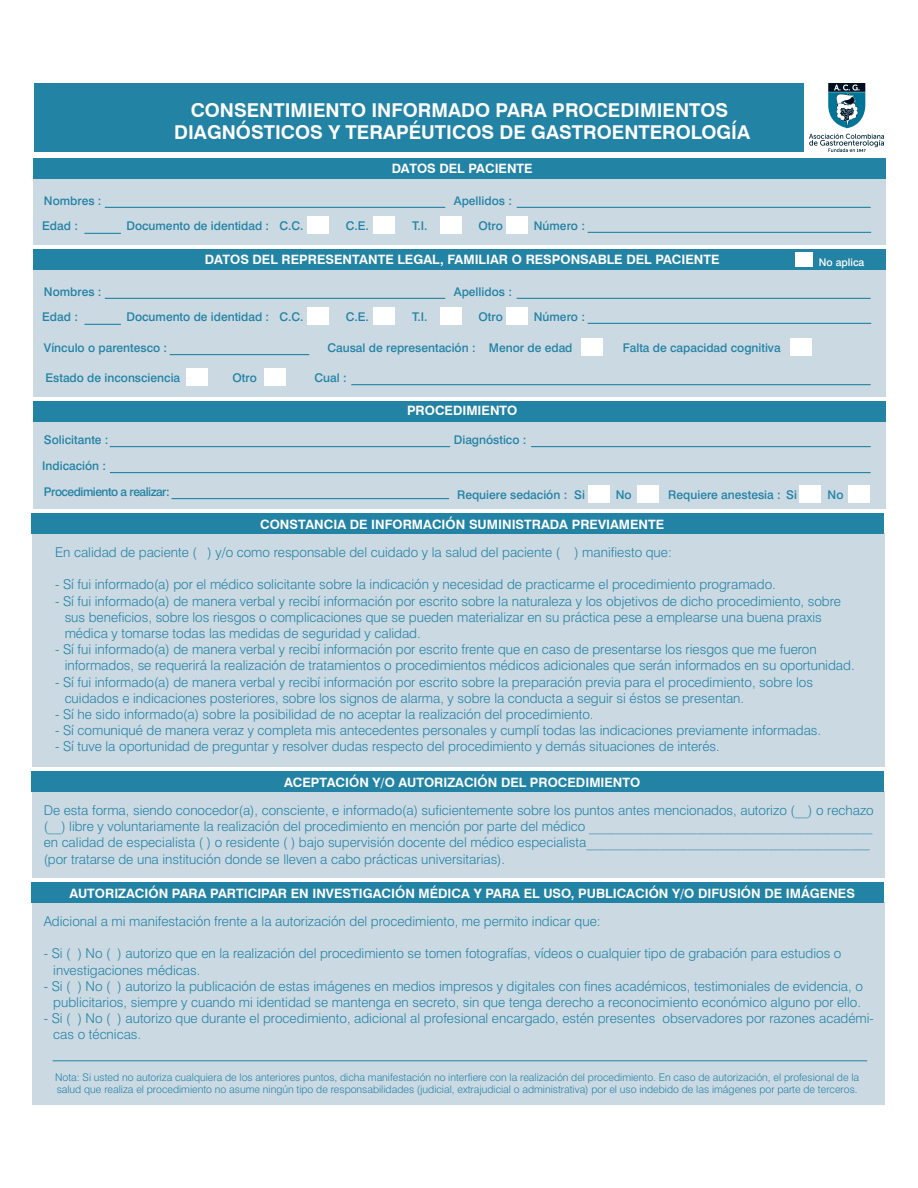
<style>
.page{position:relative;width:918px;height:1188px;background:#fff}
.page>*{position:absolute;margin:0;border:0;box-sizing:border-box;transform-origin:0 0}
.t1{font:700 19.05px/21.1px "Swiss 721 BT";color:#fff;text-align:center}
.t2{font:300 13.5px/16.2px "Swiss 721 BT";color:#2383a4}
.t3{font:700 12.9px "Swiss 721 BT";color:#fff}
.t4{font:500 12px "Swiss 721 BT";color:#2383a4}
.t5{font:500 12px "Swiss 721 BT";letter-spacing:-.04em;color:#2383a4}
.t6{font:300 10.5px/12.6px "Swiss 721 BT";color:#2383a4}
.t7{font:500 10.5px "Swiss 721 BT";color:#fff}
</style>
<div class="page">
<div style="left:34px;top:179px;width:852px;height:66px;background:#cbd9e3"></div>
<div style="left:34px;top:84px;width:770px;height:68px;background:#2383a4"></div>
<div style="left:34px;top:159px;width:852px;height:20px;background:#2383a4"></div>
<div style="left:32px;top:533px;width:852px;height:234px;background:#cbd9e3"></div>
<div style="left:31px;top:513px;width:853px;height:21px;background:#2383a4"></div>
<div style="left:32px;top:791px;width:852px;height:87px;background:#cbd9e3"></div>
<div style="left:31px;top:771px;width:853px;height:21px;background:#2383a4"></div>
<div style="left:32px;top:902px;width:852px;height:202px;background:#cbd9e3"></div>
<div style="left:31px;top:882px;width:853px;height:21px;background:#2383a4"></div>
<hr style="left:84px;top:233px;width:37px;height:1px;background:#2383a4">
<hr style="left:105px;top:207px;width:340px;height:1px;background:#2383a4">
<hr style="left:517px;top:207px;width:354px;height:1px;background:#2383a4">
<hr style="left:588px;top:232px;width:283px;height:1px;background:#2383a4">
<div style="left:307px;top:216px;width:22px;height:18px;background:#fff"></div>
<div style="left:374px;top:216px;width:21px;height:18px;background:#fff"></div>
<div style="left:440px;top:216px;width:21px;height:18px;background:#fff"></div>
<div style="left:506px;top:216px;width:22px;height:18px;background:#fff"></div>
<div style="left:34px;top:421px;width:852px;height:88px;background:#cbd9e3"></div>
<div style="left:34px;top:401px;width:852px;height:21px;background:#2383a4"></div>
<hr style="left:110px;top:472px;width:761px;height:1px;background:#2383a4">
<hr style="left:110px;top:446px;width:340px;height:1px;background:#2383a4">
<hr style="left:172px;top:498px;width:277px;height:1px;background:#2383a4">
<hr style="left:531px;top:446px;width:340px;height:1px;background:#2383a4">
<div style="left:34px;top:270px;width:852px;height:126px;background:#cbd9e3"></div>
<div style="left:34px;top:250px;width:852px;height:20px;background:#2383a4"></div>
<hr style="left:84px;top:324px;width:37px;height:1px;background:#2383a4">
<hr style="left:105px;top:298px;width:340px;height:1px;background:#2383a4">
<hr style="left:170px;top:354px;width:139px;height:1px;background:#2383a4">
<hr style="left:351px;top:384px;width:520px;height:1px;background:#2383a4">
<hr style="left:517px;top:298px;width:354px;height:1px;background:#2383a4">
<hr style="left:588px;top:323px;width:283px;height:1px;background:#2383a4">
<div style="left:307px;top:307px;width:22px;height:18px;background:#fff"></div>
<div style="left:582px;top:339px;width:21px;height:17px;background:#fff"></div>
<div style="left:790px;top:339px;width:22px;height:17px;background:#fff"></div>
<div style="left:186px;top:369px;width:22px;height:17px;background:#fff"></div>
<div style="left:264px;top:369px;width:21px;height:17px;background:#fff"></div>
<div style="left:588px;top:485px;width:21px;height:17px;background:#fff"></div>
<div style="left:637px;top:485px;width:21px;height:17px;background:#fff"></div>
<div style="left:800px;top:485px;width:21px;height:17px;background:#fff"></div>
<div style="left:849px;top:485px;width:21px;height:17px;background:#fff"></div>
<div style="left:374px;top:307px;width:21px;height:18px;background:#fff"></div>
<div style="left:440px;top:307px;width:21px;height:18px;background:#fff"></div>
<div style="left:506px;top:307px;width:22px;height:18px;background:#fff"></div>
<div style="left:795px;top:252px;width:17px;height:15px;background:#fff"></div>
<hr style="left:53px;top:1061px;width:814px;height:1px;background:#2383a4">
<img style="left:809px;top:84px;width:75px;height:67px">
<h1 class="t1" style="left:174px;top:100px;width:577px">CONSENTIMIENTO INFORMADO PARA PROCEDIMIENTOS<br>DIAGNÓSTICOS Y TERAPÉUTICOS DE GASTROENTEROLOGÍA</h1>
<p class="t3" style="left:392px;top:161px;width:143px">DATOS DEL PACIENTE</p>
<p class="t4" style="left:44px;top:193px;width:59px">Nombres :</p>
<p class="t4" style="left:454px;top:193px;width:60px">Apellidos :</p>
<p class="t4" style="left:42px;top:219px;width:37px">Edad :</p>
<p class="t4" style="left:126px;top:219px;width:179px">Documento de identidad : C.C.</p>
<p class="t4" style="left:346px;top:218px;width:25px">C.E.</p>
<p class="t4" style="left:412px;top:218px;width:17px">T.I.</p>
<p class="t4" style="left:479px;top:218px;width:26px">Otro</p>
<p class="t4" style="left:534px;top:218px;width:53px">Número :</p>
<p class="t3" style="left:205px;top:252px;width:516px">DATOS DEL REPRESENTANTE LEGAL, FAMILIAR O RESPONSABLE DEL PACIENTE</p>
<p class="t4" style="left:44px;top:284px;width:59px">Nombres :</p>
<p class="t4" style="left:454px;top:284px;width:60px">Apellidos :</p>
<p class="t4" style="left:42px;top:310px;width:37px">Edad :</p>
<p class="t4" style="left:126px;top:310px;width:179px">Documento de identidad : C.C.</p>
<p class="t4" style="left:534px;top:309px;width:53px">Número :</p>
<p class="t4" style="left:489px;top:341px;width:85px">Menor de edad</p>
<p class="t4" style="left:623px;top:341px;width:159px">Falta de capacidad cognitiva</p>
<p class="t4" style="left:45px;top:371px;width:136px">Estado de inconsciencia</p>
<p class="t4" style="left:233px;top:371px;width:26px">Otro</p>
<p class="t4" style="left:346px;top:309px;width:25px">C.E.</p>
<p class="t4" style="left:412px;top:309px;width:17px">T.I.</p>
<p class="t4" style="left:479px;top:309px;width:26px">Otro</p>
<p class="t4" style="left:44px;top:340px;width:125px">Vínculo o parentesco :</p>
<p class="t4" style="left:327px;top:340px;width:150px">Causal de representación :</p>
<p class="t4" style="left:315px;top:370px;width:34px">Cual :</p>
<p class="t3" style="left:407px;top:403px;width:112px">PROCEDIMIENTO</p>
<p class="t4" style="left:44px;top:432px;width:66px">Solicitante :</p>
<p class="t4" style="left:454px;top:432px;width:74px">Diagnóstico :</p>
<p class="t4" style="left:42px;top:458px;width:65px">Indicación :</p>
<p class="t7" style="left:819px;top:256px;width:47px">No aplica</p>
<p class="t5" style="left:44px;top:484px;width:127px">Procedimiento a realizar:</p>
<p class="t4" style="left:457px;top:487px;width:129px">Requiere sedación : Si</p>
<p class="t4" style="left:616px;top:487px;width:17px">No</p>
<p class="t4" style="left:668px;top:487px;width:130px">Requiere anestesia : Si</p>
<p class="t4" style="left:828px;top:487px;width:17px">No</p>
<p class="t3" style="left:260px;top:517px;width:406px">CONSTANCIA DE INFORMACIÓN SUMINISTRADA PREVIAMENTE</p>
<p class="t2" style="left:55px;top:544px;width:618px">En calidad de paciente ( ) y/o como responsable del cuidado y la salud del paciente ( ) manifiesto que:</p>
<p class="t2" style="left:55px;top:576px;width:722px">- Sí fui informado(a) por el médico solicitante sobre la indicación y necesidad de practicarme el procedimiento programado.</p>
<p class="t2" style="left:65px;top:592px;width:778px;text-indent:-10px">- Sí fui informado(a) de manera verbal y recibí información por escrito sobre la naturaleza y los objetivos de dicho procedimiento, sobre sus beneficios, sobre los riesgos o complicaciones que se pueden materializar en su práctica pese a emplearse una buena praxis médica y tomarse todas las medidas de seguridad y calidad.</p>
<p class="t2" style="left:65px;top:641px;width:791px;text-indent:-10px">- Sí fui informado(a) de manera verbal y recibí información por escrito frente que en caso de presentarse los riesgos que me fueron informados, se requerirá la realización de tratamientos o procedimientos médicos adicionales que serán informados en su oportunidad.</p>
<p class="t2" style="left:65px;top:673px;width:750px;text-indent:-10px">- Sí fui informado(a) de manera verbal y recibí información por escrito sobre la preparación previa para el procedimiento, sobre los cuidados e indicaciones posteriores, sobre los signos de alarma, y sobre la conducta a seguir si éstos se presentan.</p>
<p class="t2" style="left:55px;top:706px;width:540px">- Sí he sido informado(a) sobre la posibilidad de no aceptar la realización del procedimiento.</p>
<p class="t2" style="left:55px;top:722px;width:768px">- Sí comuniqué de manera veraz y completa mis antecedentes personales y cumplí todas las indicaciones previamente informadas.</p>
<p class="t2" style="left:55px;top:738px;width:666px">- Sí tuve la oportunidad de preguntar y resolver dudas respecto del procedimiento y demás situaciones de interés.</p>
<p class="t3" style="left:284px;top:775px;width:358px">ACEPTACIÓN Y/O AUTORIZACIÓN DEL PROCEDIMIENTO</p>
<p class="t2" style="left:44px;top:802px;width:832px">De esta forma, siendo conocedor(a), consciente, e informado(a) suficientemente sobre los puntos antes mencionados, autorizo (__) o rechazo (__) libre y voluntariamente la realización del procedimiento en mención por parte del médico __________________________________________ en calidad de especialista ( ) o residente ( ) bajo supervisión docente del médico especialista__________________________________________ (por tratarse de una institución donde se lleven a cabo prácticas universitarias).</p>
<p class="t3" style="left:69px;top:886px;width:787px">AUTORIZACIÓN PARA PARTICIPAR EN INVESTIGACIÓN MÉDICA Y PARA EL USO, PUBLICACIÓN Y/O DIFUSIÓN DE IMÁGENES</p>
<p class="t2" style="left:44px;top:913px;width:559px">Adicional a mi manifestación frente a la autorización del procedimiento, me permito indicar que:</p>
<p class="t2" style="left:53px;top:945px;width:790px;text-indent:-10px">- Si ( ) No ( ) autorizo que en la realización del procedimiento se tomen fotografías, vídeos o cualquier tipo de grabación para estudios o investigaciones médicas.</p>
<p class="t2" style="left:44px;top:978px;width:821px;text-align:center">- Si ( ) No ( ) autorizo la publicación de estas imágenes en medios impresos y digitales con fines académicos, testimoniales de evidencia, o publicitarios, siempre y cuando mi identidad se mantenga en secreto, sin que tenga derecho a reconocimiento económico alguno por ello.</p>
<p class="t2" style="left:53px;top:1010px;width:822px;text-indent:-10px">- Si ( ) No ( ) autorizo que durante el procedimiento, adicional al profesional encargado, estén presentes observadores por razones académi&shy;cas o técnicas.</p>
<p class="t6" style="left:55px;top:1070px;width:806px">Nota: Si usted no autoriza cualquiera de los anteriores puntos, dicha manifestación no interfiere con la realización del procedimiento. En caso de autorización, el profesional de la salud que realiza el procedimiento no asume ningún tipo de responsabilidades (judicial, extrajudicial o administrativa) por el uso indebido de las imágenes por parte de terceros.</p>
</div>
